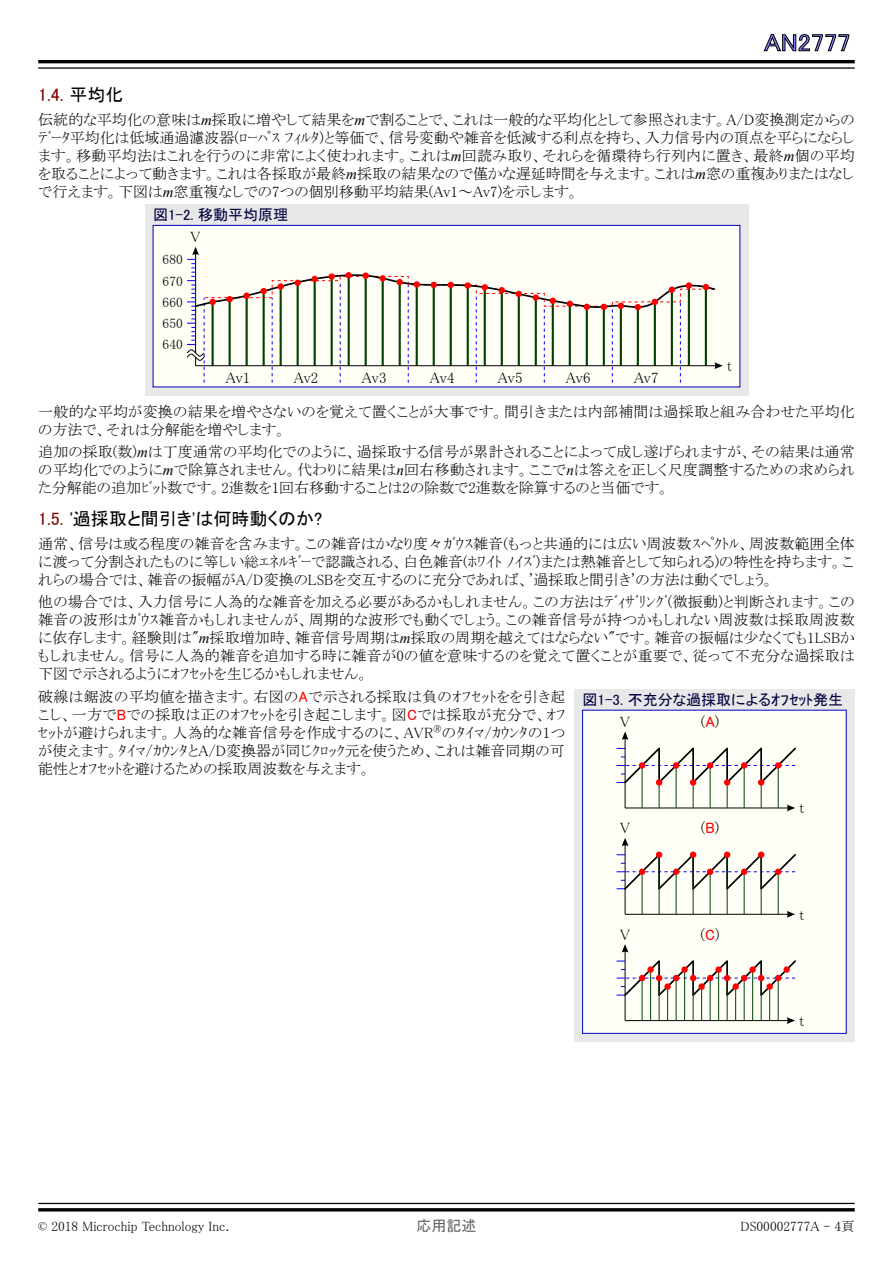
<style>
.page{position:relative;width:893px;height:1263px;background:#fff}
.page>*{position:absolute;margin:0;border:0;box-sizing:border-box;transform-origin:0 0}
.t1{font:24px "MS P Gothic";color:#8080ff;scale:1.1 1}
.t2{font:18px "MS P Gothic";color:#000}
.t3{font:18px "MS P Gothic";color:#800000}
.t4{font:15px/18px "MS P Mincho";color:#000;text-align:justify}
.t5{font:15px "MS P Gothic";color:#000040}
.t6{font:15px "MS P Gothic";color:#646464}
.t7{font:13.5px/21.3px "MS P Mincho";color:#000;text-align:justify}
.s1{color:#000}
.s2{font-family:"Times New Roman";font-style:italic}
.s3{color:#800000}
.s4{font-family:"MS P Gothic";color:#f00}
</style>
<div class="page">
<svg style="left:764px;top:34px;width:85px;height:17px"></svg>
<hr style="left:38px;top:60px;width:817px;height:3px;background:#000">
<hr style="left:38px;top:67px;width:817px;height:2px;background:#000">
<hr style="left:38px;top:1203px;width:817px;height:1px;background:#000">
<hr style="left:38px;top:1208px;width:817px;height:3px;background:#000">
<div style="left:145px;top:204px;width:603px;height:191px;background:#e8e8e8"></div>
<div style="left:153px;top:225px;width:587px;height:162px;background:#fffff7"></div>
<div style="left:153px;top:225px;width:587px;height:162px;border:1px solid #0000c0"></div>
<svg style="left:186px;top:247px;width:537px;height:136px"></svg>
<div style="left:574px;top:689px;width:281px;height:353px;background:#e8e8e8"></div>
<div style="left:583px;top:710px;width:263px;height:323px;background:#fffff7"></div>
<div style="left:582px;top:710px;width:265px;height:324px;border:1px solid #0000c0"></div>
<svg style="left:617px;top:731px;width:179px;height:80px"></svg>
<div style="left:639px;top:762px;width:6px;height:7px;background:#f00;border-radius:50%"></div>
<div style="left:656px;top:779px;width:6px;height:7px;background:#f00;border-radius:50%"></div>
<div style="left:673px;top:762px;width:6px;height:7px;background:#f00;border-radius:50%"></div>
<div style="left:690px;top:779px;width:6px;height:7px;background:#f00;border-radius:50%"></div>
<div style="left:707px;top:762px;width:6px;height:7px;background:#f00;border-radius:50%"></div>
<div style="left:724px;top:779px;width:6px;height:7px;background:#f00;border-radius:50%"></div>
<div style="left:741px;top:762px;width:6px;height:7px;background:#f00;border-radius:50%"></div>
<div style="left:758px;top:779px;width:6px;height:7px;background:#f00;border-radius:50%"></div>
<div style="left:775px;top:762px;width:6px;height:7px;background:#f00;border-radius:50%"></div>
<hr style="left:625px;top:842px;width:1px;height:72px;background:#000">
<hr style="left:625px;top:914px;width:166px;height:1px;background:#000">
<svg style="left:787px;top:911px;width:8px;height:7px"></svg>
<svg style="left:617px;top:838px;width:179px;height:55px"></svg>
<hr style="left:727px;top:855px;width:1px;height:59px;background:#004000">
<hr style="left:744px;top:872px;width:1px;height:42px;background:#004000">
<hr style="left:761px;top:855px;width:1px;height:59px;background:#004000">
<hr style="left:778px;top:872px;width:1px;height:42px;background:#004000">
<hr style="left:642px;top:872px;width:1px;height:42px;background:#004000">
<hr style="left:676px;top:872px;width:1px;height:42px;background:#004000">
<hr style="left:659px;top:855px;width:1px;height:59px;background:#004000">
<hr style="left:710px;top:872px;width:1px;height:42px;background:#004000">
<hr style="left:693px;top:855px;width:1px;height:59px;background:#004000">
<div style="left:639px;top:868px;width:6px;height:7px;background:#f00;border-radius:50%"></div>
<div style="left:656px;top:851px;width:6px;height:7px;background:#f00;border-radius:50%"></div>
<div style="left:673px;top:868px;width:6px;height:7px;background:#f00;border-radius:50%"></div>
<div style="left:690px;top:851px;width:6px;height:7px;background:#f00;border-radius:50%"></div>
<div style="left:707px;top:868px;width:6px;height:7px;background:#f00;border-radius:50%"></div>
<div style="left:724px;top:851px;width:6px;height:7px;background:#f00;border-radius:50%"></div>
<div style="left:741px;top:868px;width:6px;height:7px;background:#f00;border-radius:50%"></div>
<div style="left:758px;top:851px;width:6px;height:7px;background:#f00;border-radius:50%"></div>
<div style="left:775px;top:868px;width:6px;height:7px;background:#f00;border-radius:50%"></div>
<hr style="left:625px;top:948px;width:1px;height:72px;background:#000">
<hr style="left:625px;top:1020px;width:166px;height:1px;background:#000">
<svg style="left:787px;top:1017px;width:8px;height:7px"></svg>
<hr style="left:727px;top:978px;width:1px;height:42px;background:#004000">
<hr style="left:744px;top:978px;width:1px;height:42px;background:#004000">
<hr style="left:761px;top:978px;width:1px;height:42px;background:#004000">
<hr style="left:778px;top:978px;width:1px;height:42px;background:#004000">
<hr style="left:642px;top:978px;width:1px;height:42px;background:#004000">
<hr style="left:676px;top:978px;width:1px;height:42px;background:#004000">
<hr style="left:659px;top:978px;width:1px;height:42px;background:#004000">
<hr style="left:710px;top:978px;width:1px;height:42px;background:#004000">
<hr style="left:693px;top:978px;width:1px;height:42px;background:#004000">
<hr style="left:735px;top:986px;width:1px;height:34px;background:#004000">
<hr style="left:752px;top:969px;width:1px;height:51px;background:#004000">
<hr style="left:769px;top:986px;width:1px;height:34px;background:#004000">
<hr style="left:650px;top:969px;width:1px;height:51px;background:#004000">
<hr style="left:684px;top:969px;width:1px;height:51px;background:#004000">
<hr style="left:667px;top:986px;width:1px;height:34px;background:#004000">
<hr style="left:718px;top:969px;width:1px;height:51px;background:#004000">
<hr style="left:701px;top:986px;width:1px;height:34px;background:#004000">
<svg style="left:617px;top:944px;width:179px;height:55px"></svg>
<svg style="left:647px;top:966px;width:7px;height:7px"></svg>
<svg style="left:664px;top:983px;width:7px;height:7px"></svg>
<svg style="left:681px;top:966px;width:7px;height:7px"></svg>
<div style="left:698px;top:983px;width:7px;height:7px;background:#f00;border-radius:50%"></div>
<div style="left:715px;top:966px;width:7px;height:7px;background:#f00;border-radius:50%"></div>
<div style="left:732px;top:983px;width:7px;height:7px;background:#f00;border-radius:50%"></div>
<div style="left:749px;top:966px;width:7px;height:7px;background:#f00;border-radius:50%"></div>
<div style="left:766px;top:983px;width:7px;height:7px;background:#f00;border-radius:50%"></div>
<div style="left:783px;top:966px;width:7px;height:7px;background:#f00;border-radius:50%"></div>
<h1 class="t1" style="left:764px;top:30px;width:80px">AN2777</h1>
<p class="t3" style="left:38px;top:85px;width:87px">1.4. <span class="s1">平均化</span></p>
<p class="t4" style="left:38px;top:110px;width:818px">伝統的な平均化の意味は<span class="s2">m</span>採取に増やして結果を<span class="s2">m</span>で割ることで、これは一般的な平均化として参照されます。A/D変換測定からのﾃﾞｰﾀ平均化は低域通過濾波器(ﾛｰﾊﾟｽ ﾌｨﾙﾀ)と等価で、信号変動や雑音を低減する利点を持ち、入力信号内の頂点を平らにならします。移動平均法はこれを行うのに非常によく使われます。これは<span class="s2">m</span>回読み取り、それらを循環待ち行列内に置き、最終<span class="s2">m</span>個の平均を取ることによって動きます。これは各採取が最終<span class="s2">m</span>採取の結果なので僅かな遅延時間を与えます。これは<span class="s2">m</span>窓の重複ありまたはなしで行えます。下図は<span class="s2">m</span>窓重複なしでの7つの個別移動平均結果(Av1～Av7)を示します。</p>
<p class="t5" style="left:153px;top:207px;width:137px">図1-2. 移動平均原理</p>
<p class="t7" style="left:163px;top:249px;width:22px">680</p>
<p class="t7" style="left:163px;top:270px;width:22px">670<br>660<br>650<br>640</p>
<p class="t4" style="left:191px;top:228px;width:11px">V</p>
<p class="t4" style="left:727px;top:357px;width:7px">t</p>
<p class="t4" style="left:226px;top:368px;width:26px">Av1</p>
<p class="t4" style="left:294px;top:368px;width:26px">Av2</p>
<p class="t4" style="left:362px;top:368px;width:26px">Av3</p>
<p class="t4" style="left:430px;top:368px;width:26px">Av4</p>
<p class="t4" style="left:498px;top:368px;width:26px">Av5</p>
<p class="t4" style="left:566px;top:368px;width:26px">Av6</p>
<p class="t4" style="left:634px;top:368px;width:26px">Av7</p>
<p class="t4" style="left:38px;top:402px;width:818px">一般的な平均が変換の結果を増やさないのを覚えて置くことが大事です。間引きまたは内部補間は過採取と組み合わせた平均化の方法で、それは分解能を増やします。</p>
<p class="t4" style="left:38px;top:443px;width:818px">追加の採取(数)<span class="s2">m</span>は丁度通常の平均化でのように、過採取する信号が累計されることによって成し遂げられますが、その結果は通常の平均化でのように<span class="s2">m</span>で除算されません。代わりに結果は<span class="s2">n</span>回右移動されます。ここで<span class="s2">n</span>は答えを正しく尺度調整するための求められた分解能の追加ﾋﾞｯﾄ数です。2進数を1回右移動することは2の除数で2進数を除算するのと当価です。</p>
<p class="t2" style="left:38px;top:509px;width:286px"><span class="s3">1.5.</span> '過採取と間引き'は何時動くのか?</p>
<p class="t4" style="left:38px;top:534px;width:818px">通常、信号は或る程度の雑音を含みます。この雑音はかなり度々ｶﾞｳｽ雑音(もっと共通的には広い周波数ｽﾍﾟｸﾄﾙ、周波数範囲全体に渡って分割されたものに等しい総ｴﾈﾙｷﾞｰで認識される、白色雑音(ﾎﾜｲﾄ ﾉｲｽﾞ)または熱雑音として知られる)の特性を持ちます。これらの場合では、雑音の振幅がA/D変換のLSBを交互するのに充分であれば、'過採取と間引き'の方法は動くでしょう。</p>
<p class="t4" style="left:38px;top:593px;width:818px">他の場合では、入力信号に人為的な雑音を加える必要があるかもしれません。この方法はﾃﾞｨｻﾞﾘﾝｸﾞ(微振動)と判断されます。この雑音の波形はｶﾞｳｽ雑音かもしれませんが、周期的な波形でも動くでしょう。この雑音信号が持つかもしれない周波数は採取周波数に依存します。経験則は"<span class="s2">m</span>採取増加時、雑音信号周期は<span class="s2">m</span>採取の周期を越えてはならない"です。雑音の振幅は少なくても1LSBかもしれません。信号に人為的雑音を追加する時に雑音が0の値を意味するのを覚えて置くことが重要で、従って不充分な過採取は下図で示されるようにｵﾌｾｯﾄを生じるかもしれません。</p>
<p class="t4" style="left:38px;top:687px;width:529px">破線は鋸波の平均値を描きます。右図の<span class="s4">A</span>で示される採取は負のｵﾌｾｯﾄをを引き起こし、一方で<span class="s4">B</span>での採取は正のｵﾌｾｯﾄを引き起こします。図<span class="s4">C</span>では採取が充分で、ｵﾌｾｯﾄが避けられます。人為的な雑音信号を作成するのに、AVR<sup>®</sup>のﾀｲﾏ/ｶｳﾝﾀの1つが使えます。ﾀｲﾏ/ｶｳﾝﾀとA/D変換器が同じｸﾛｯｸ元を使うため、これは雑音同期の可能性とｵﾌｾｯﾄを避けるための採取周波数を与えます。</p>
<p class="t5" style="left:583px;top:692px;width:262px">図1-3. 不充分な過採取によるｵﾌｾｯﾄ発生</p>
<p class="t4" style="left:620px;top:713px;width:11px">V</p>
<p class="t4" style="left:701px;top:713px;width:20px">(<span class="s4">A</span>)</p>
<p class="t4" style="left:620px;top:819px;width:11px">V</p>
<p class="t4" style="left:701px;top:819px;width:20px">(<span class="s4">B</span>)</p>
<p class="t4" style="left:620px;top:925px;width:11px">V</p>
<p class="t4" style="left:701px;top:925px;width:21px">(<span class="s4">C</span>)</p>
<p class="t4" style="left:799px;top:799px;width:7px">t</p>
<p class="t4" style="left:799px;top:905px;width:7px">t</p>
<p class="t4" style="left:799px;top:1011px;width:7px">t</p>
<p class="t7" style="left:38px;top:1215px;width:193px">© 2018 Microchip Technology Inc.</p>
<p class="t6" style="left:416px;top:1218px;width:61px">応用記述</p>
<p class="t7" style="left:740px;top:1215px;width:116px">DS00002777A - 4頁</p>
</div>
